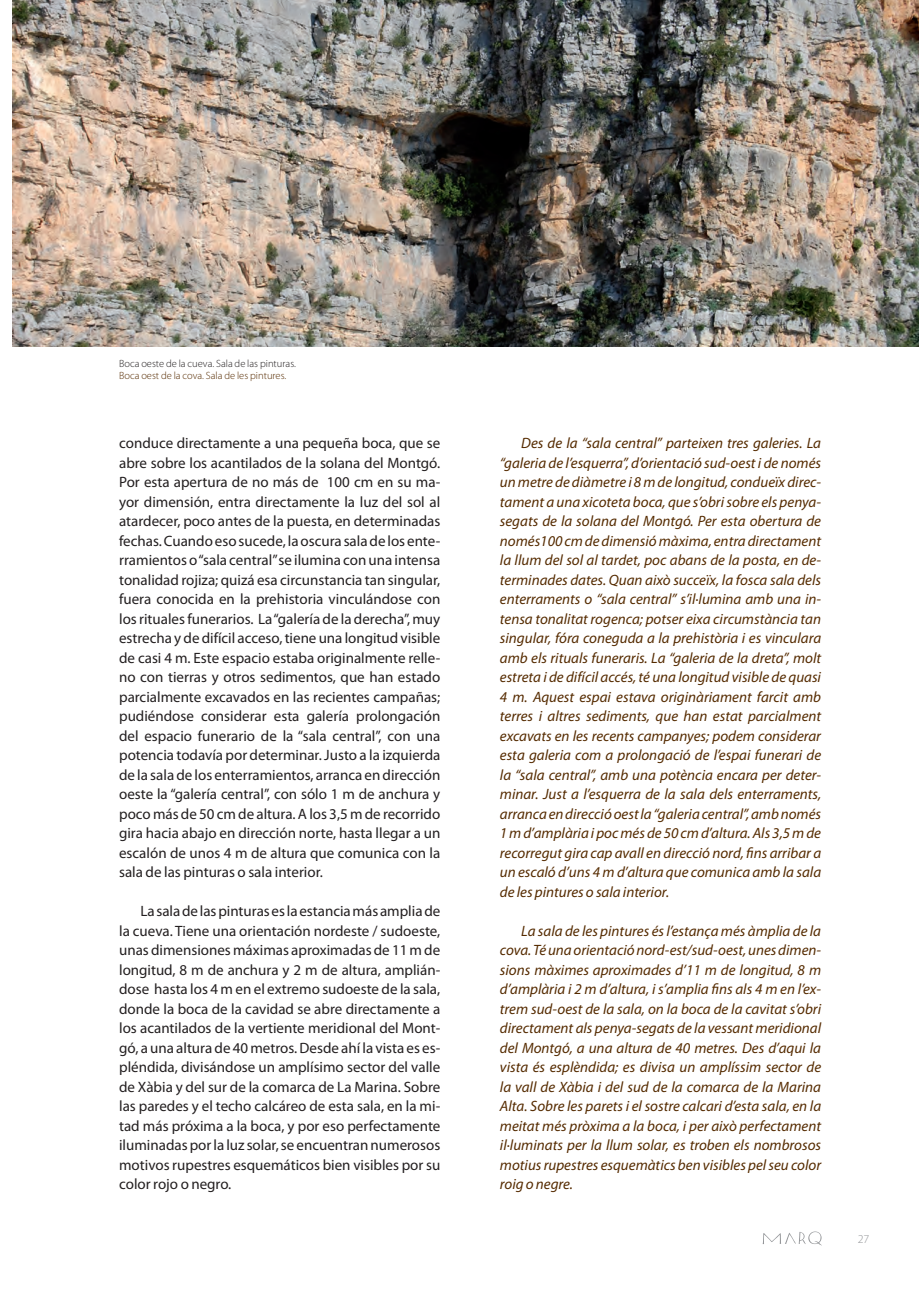
<style>
.page{position:relative;width:919px;height:1289px;background:#fff}
.page>*{position:absolute;margin:0;border:0;box-sizing:border-box;transform-origin:0 0}
.t1{font:italic 15px/19.5px "Myriad Pro";color:#552b00;text-align:justify}
.t2{font:15px/19.5px "Myriad Pro";color:#231f20;text-align:justify}
.t3{font:300 12px "Myriad Pro";color:#939598}
.t4{font:300 10.5px "Myriad Pro";color:#231f20}
.t5{font:300 10.5px "Myriad Pro";color:#552b00}
</style>
<div class="page">
<svg style="left:762px;top:1231px;width:59px;height:14px"></svg>
<img style="left:13px;top:0;width:905px;height:346px">
<p class="t4" style="left:119px;top:356px;width:178px">Boca oeste de la cueva. Sala de las pinturas.</p>
<p class="t5" style="left:119px;top:369px;width:169px">Boca oest de la cova. Sala de les pintures.</p>
<p class="t2" style="left:119px;top:433px;width:323px">conduce directamente a una pequeña boca, que se abre sobre los acantilados de la solana del Montgó.<br>Por esta apertura de no más de 100 cm en su ma&shy;yor dimensión, entra directamente la luz del sol al atardecer, poco antes de la puesta, en determinadas fechas. Cuando eso sucede, la oscura sala de los ente&shy;rramientos o “sala central” se ilumina con una intensa tonalidad rojiza; quizá esa circunstancia tan singular, fuera conocida en la prehistoria vinculándose con los rituales funerarios. La “galería de la derecha”, muy estrecha y de difícil acceso, tiene una longitud visible de casi 4 m. Este espacio estaba originalmente relle&shy;no con tierras y otros sedimentos, que han estado parcialmente excavados en las recientes campañas; pudiéndose considerar esta galería prolongación del espacio funerario de la “sala central”, con una potencia todavía por determinar. Justo a la izquierda de la sala de los enterramientos, arranca en dirección oeste la “galería central”, con sólo 1 m de anchura y poco más de 50 cm de altura. A los 3,5 m de recorrido gira hacia abajo en dirección norte, hasta llegar a un escalón de unos 4 m de altura que comunica con la sala de las pinturas o sala interior.</p>
<p class="t2" style="left:119px;top:901px;width:323px;text-indent:21px">La sala de las pinturas es la estancia más amplia de la cueva. Tiene una orientación nordeste / sudoeste, unas dimensiones máximas aproximadas de 11 m de longitud, 8 m de anchura y 2 m de altura, amplián&shy;dose hasta los 4 m en el extremo sudoeste de la sala, donde la boca de la cavidad se abre directamente a los acantilados de la vertiente meridional del Mont&shy;gó, a una altura de 40 metros. Desde ahí la vista es es&shy;pléndida, divisándose un amplísimo sector del valle de Xàbia y del sur de la comarca de La Marina. Sobre las paredes y el techo calcáreo de esta sala, en la mi&shy;tad más próxima a la boca, y por eso perfectamente iluminadas por la luz solar, se encuentran numerosos motivos rupestres esquemáticos bien visibles por su color rojo o negro.</p>
<p class="t1" style="left:500px;top:433px;width:323px;text-indent:21px">Des de la “sala central” parteixen tres galeries. La “galeria de l’esquerra”, d’orientació sud-oest i de només un metre de diàmetre i 8 m de longitud, condueïx direc&shy;tament a una xicoteta boca, que s’obri sobre els penya&shy;segats de la solana del Montgó. Per esta obertura de només100 cm de dimensió màxima, entra directament la llum del sol al tardet, poc abans de la posta, en de&shy;terminades dates. Quan això succeïx, la fosca sala dels enterraments o “sala central” s’il·lumina amb una in&shy;tensa tonalitat rogenca; potser eixa circumstància tan singular, fóra coneguda a la prehistòria i es vinculara amb els rituals funeraris. La “galeria de la dreta”, molt estreta i de difícil accés, té una longitud visible de quasi 4 m. Aquest espai estava originàriament farcit amb terres i altres sediments, que han estat parcialment excavats en les recents campanyes; podem considerar esta galeria com a prolongació de l’espai funerari de la “sala central”, amb una potència encara per deter&shy;minar. Just a l’esquerra de la sala dels enterraments, arranca en direcció oest la “galeria central”, amb només 1 m d’amplària i poc més de 50 cm d’altura. Als 3,5 m de recorregut gira cap avall en direcció nord, fins arribar a un escaló d’uns 4 m d’altura que comunica amb la sala de les pintures o sala interior.</p>
<p class="t1" style="left:500px;top:920px;width:323px;text-indent:21px">La sala de les pintures és l’estança més àmplia de la cova. Té una orientació nord-est/sud-oest, unes dimen&shy;sions màximes aproximades d’11 m de longitud, 8 m d’amplària i 2 m d’altura, i s’amplia fins als 4 m en l’ex&shy;trem sud-oest de la sala, on la boca de la cavitat s’obri directament als penya-segats de la vessant meridional del Montgó, a una altura de 40 metres. Des d’aqui la vista és esplèndida; es divisa un amplíssim sector de la vall de Xàbia i del sud de la comarca de la Marina Alta. Sobre les parets i el sostre calcari d’esta sala, en la meitat més pròxima a la boca, i per això perfectament il·luminats per la llum solar, es troben els nombrosos motius rupestres esquemàtics ben visibles pel seu color roig o negre.</p>
<p class="t3" style="left:857px;top:1231px;width:13px">27</p>
</div>
